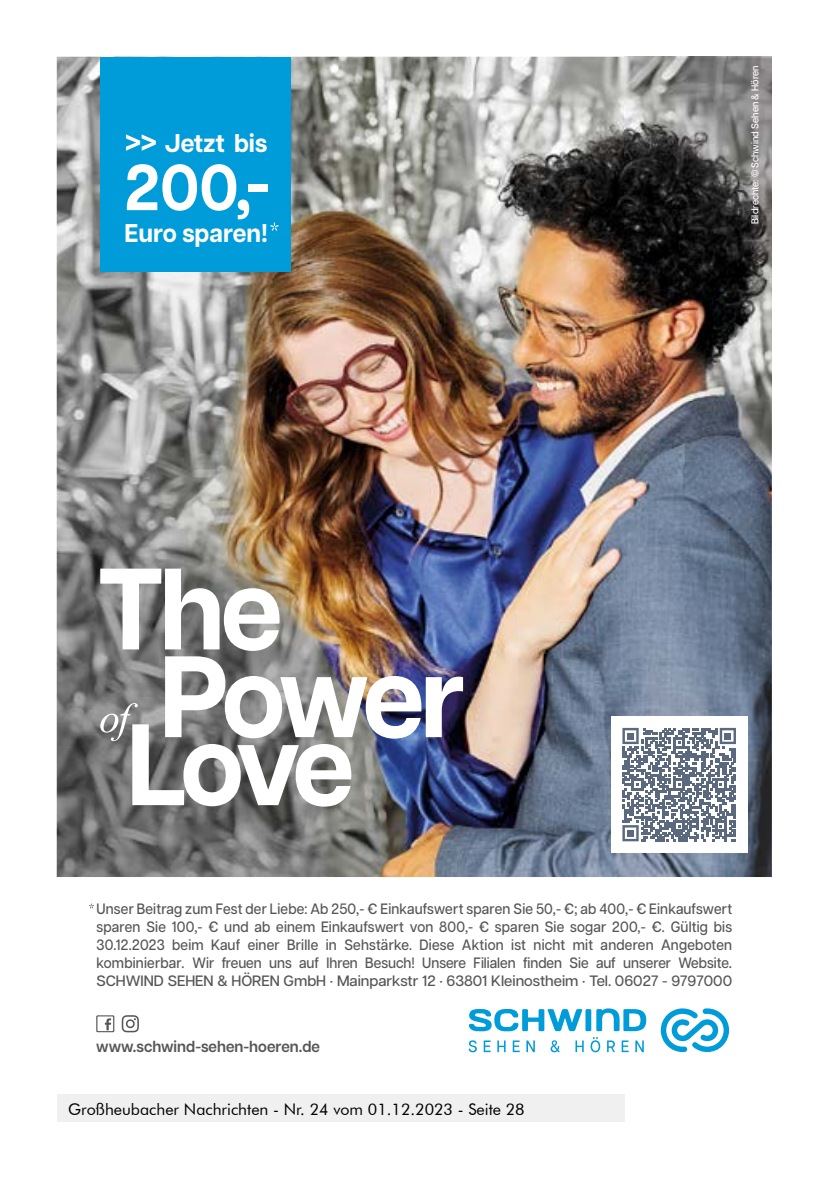
<style>
.page{position:relative;width:840px;height:1191px;background:#fff}
.page>*{position:absolute;margin:0;border:0;box-sizing:border-box;transform-origin:0 0}
.t1{font:700 25.6px "Articulat CF";color:#fff;scale:.95 1}
.t2{font:16px "Futura BT";color:#000}
.t3{font:600 16px "Articulat CF";color:#565655;scale:.95 1}
.t4{font:500 15px/18px "Articulat CF";color:#565655;text-align:justify;scale:.92 1}
.t5{font:500 10px "Articulat CF";color:#fff;scale:.94 1}
</style>
<div class="page">
<img style="left:57px;top:57px;width:714px;height:820px">
<svg style="left:469px;top:1008px;width:177px;height:23px"></svg>
<svg style="left:660px;top:1008px;width:68px;height:44px"></svg>
<svg style="left:468px;top:1040px;width:8px;height:12px"></svg>
<svg style="left:483px;top:1040px;width:7px;height:12px"></svg>
<svg style="left:497px;top:1040px;width:8px;height:12px"></svg>
<svg style="left:512px;top:1040px;width:7px;height:12px"></svg>
<svg style="left:526px;top:1040px;width:8px;height:12px"></svg>
<svg style="left:550px;top:1040px;width:9px;height:12px"></svg>
<svg style="left:575px;top:1040px;width:8px;height:12px"></svg>
<svg style="left:590px;top:1037px;width:10px;height:15px"></svg>
<svg style="left:607px;top:1040px;width:7px;height:12px"></svg>
<svg style="left:621px;top:1040px;width:7px;height:12px"></svg>
<svg style="left:635px;top:1040px;width:8px;height:12px"></svg>
<svg style="left:96px;top:1015px;width:18px;height:17px"></svg>
<svg style="left:122px;top:1015px;width:17px;height:17px"></svg>
<svg style="left:89px;top:903px;width:5px;height:5px"></svg>
<img style="left:100px;top:568px;width:363px;height:238px">
<div style="left:100px;top:57px;width:191px;height:214px;background:#009bd9"></div>
<svg style="left:270px;top:222px;width:8px;height:9px"></svg>
<svg style="left:126px;top:134px;width:30px;height:17px"></svg>
<svg style="left:127px;top:164px;width:122px;height:55px"></svg>
<div style="left:248px;top:185px;width:19px;height:7px;background:#fff"></div>
<div style="left:610px;top:716px;width:136px;height:136px;background:#fff"></div>
<img style="left:624px;top:57px;width:147px;height:343px">
<svg style="left:622px;top:728px;width:113px;height:113px"></svg>
<div style="left:626px;top:732px;width:7px;height:7px;background:#5b697f"></div>
<div style="left:724px;top:732px;width:7px;height:7px;background:#5b697f"></div>
<div style="left:626px;top:829px;width:7px;height:7px;background:#5b697f"></div>
<div style="left:57px;top:1095px;width:567px;height:27px;background:#f0f0f0"></div>
<h1 class="t1" style="left:164px;top:128px;width:110px">Jetzt bis</h1>
<h1 class="t1" style="left:124px;top:218px;width:152px">Euro sparen!</h1>
<p class="t5" style="left:748px;top:224px;width:170px;rotate:-90deg">Bildrechte: © Schwind Sehen &amp; Hören</p>
<p class="t4" style="left:96px;top:900px;width:692px">Unser Beitrag zum Fest der Liebe: Ab 250,- € Einkaufswert sparen Sie 50,- €; ab 400,- € Einkaufswert sparen Sie 100,- € und ab einem Einkaufswert von 800,- € sparen Sie sogar 200,- €. Gültig bis 30.12.2023 beim Kauf einer Brille in Sehstärke. Diese Aktion ist nicht mit anderen Angeboten kombinierbar. Wir freuen uns auf Ihren Besuch! Unsere Filialen finden Sie auf unserer Website.<br>SCHWIND SEHEN &amp; HÖREN GmbH · Mainparkstr 12 · 63801 Kleinostheim · Tel. 06027 - 9797000</p>
<p class="t3" style="left:96px;top:1037px;width:237px">www.schwind-sehen-hoeren.de</p>
<p class="t2" style="left:68px;top:1099px;width:458px">Großheubacher Nachrichten - Nr. 24 vom 01.12.2023 - Seite 28</p>
</div>
